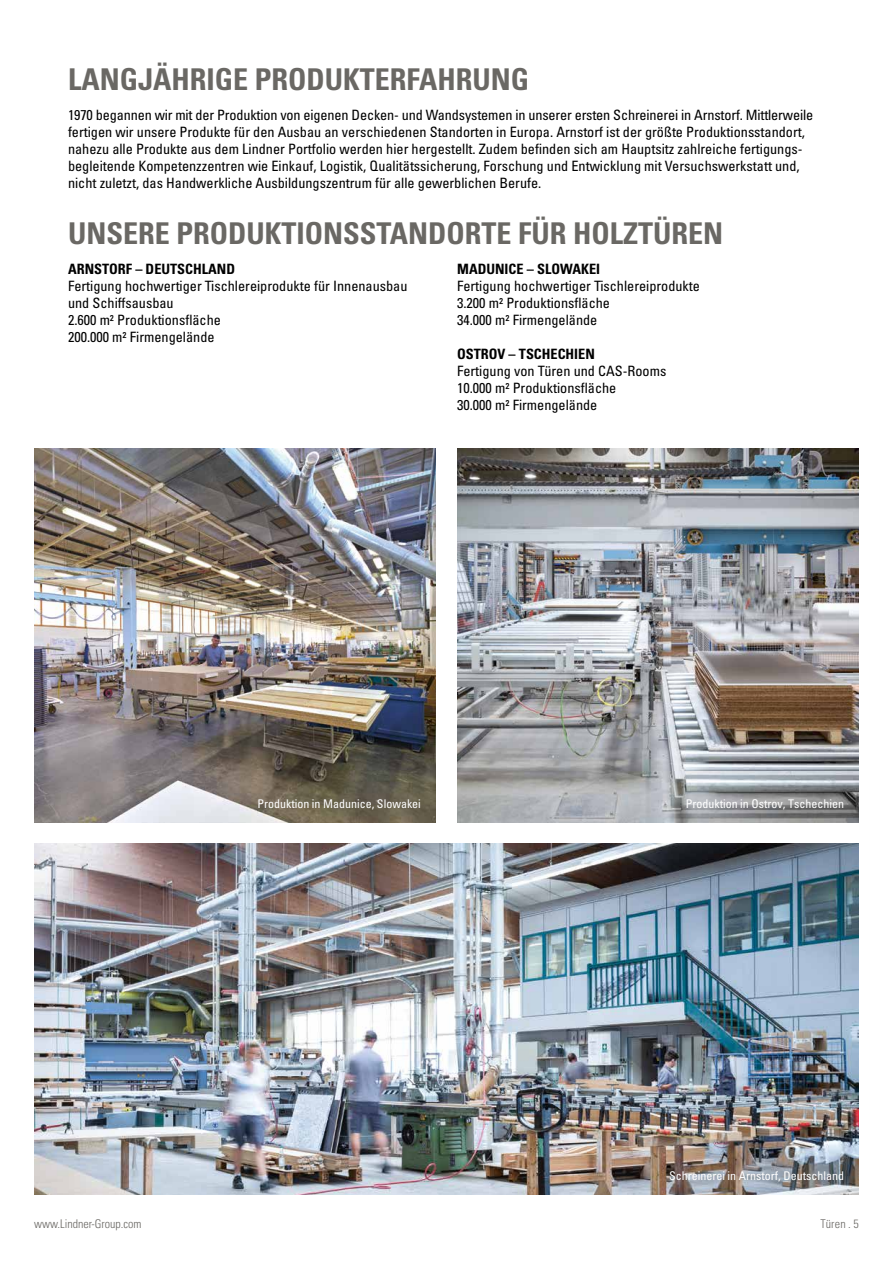
<style>
.page{position:relative;width:893px;height:1263px;background:#fff}
.page>*{position:absolute;margin:0;border:0;box-sizing:border-box;transform-origin:0 0}
.t1{font:700 condensed 30px "Univers LT Pro";color:#6a6864}
.t2{font:condensed 14.25px/17.1px "Univers LT Pro";color:#000}
.t3{font:700 condensed 14.25px "Univers LT Pro";color:#000}
.t4{font:condensed 12px "Univers LT Pro";color:#fff}
.t5{font:300 condensed 12px "Univers LT Pro";color:#6a6864}
</style>
<div class="page">
<img style="left:34px;top:449px;width:402px;height:373px">
<img style="left:457px;top:449px;width:402px;height:373px">
<img style="left:34px;top:844px;width:825px;height:351px">
<h1 class="t1" style="left:68px;top:61px;width:463px">LANGJÄHRIGE PRODUKTERFAHRUNG</h1>
<p class="t2" style="left:68px;top:106px;width:747px">1970 begannen wir mit der Produktion von eigenen Decken- und Wandsystemen in unserer ersten Schreinerei in Arnstorf. Mittlerweile fertigen wir unsere Produkte für den Ausbau an verschiedenen Standorten in Europa. Arnstorf ist der größte Produktionsstandort, nahezu alle Produkte aus dem Lindner Portfolio werden hier hergestellt. Zudem befinden sich am Hauptsitz zahlreiche fertigungs&shy;begleitende Kompetenzzentren wie Einkauf, Logistik, Qualitätssicherung, Forschung und Entwicklung mit Versuchswerkstatt und, nicht zuletzt, das Handwerkliche Ausbildungszentrum für alle gewerblichen Berufe.</p>
<h1 class="t1" style="left:68px;top:215px;width:656px">UNSERE PRODUKTIONSSTANDORTE FÜR HOLZTÜREN</h1>
<p class="t3" style="left:68px;top:260px;width:169px">ARNSTORF – DEUTSCHLAND</p>
<p class="t2" style="left:68px;top:277px;width:341px">Fertigung hochwertiger Tischlereiprodukte für Innenausbau und Schiffsausbau<br>2.600 m² Produktionsfläche<br>200.000 m² Firmengelände</p>
<p class="t3" style="left:457px;top:260px;width:145px">MADUNICE – SLOWAKEI</p>
<p class="t2" style="left:457px;top:277px;width:244px">Fertigung hochwertiger Tischlereiprodukte<br>3.200 m² Produktionsfläche<br>34.000 m² Firmengelände</p>
<p class="t3" style="left:457px;top:345px;width:139px">OSTROV – TSCHECHIEN</p>
<p class="t2" style="left:457px;top:362px;width:211px">Fertigung von Türen und CAS-Rooms<br>10.000 m² Produktionsfläche<br>30.000 m² Firmengelände</p>
<p class="t4" style="left:257px;top:796px;width:165px">Produktion in Madunice, Slowakei</p>
<p class="t4" style="left:686px;top:796px;width:160px">Produktion in Ostrov, Tschechien</p>
<p class="t4" style="left:669px;top:1168px;width:176px">Schreinerei in Arnstorf, Deutschland</p>
<p class="t5" style="left:34px;top:1216px;width:109px">www.Lindner-Group.com</p>
<p class="t5" style="left:820px;top:1216px;width:40px">Türen . 5</p>
</div>
